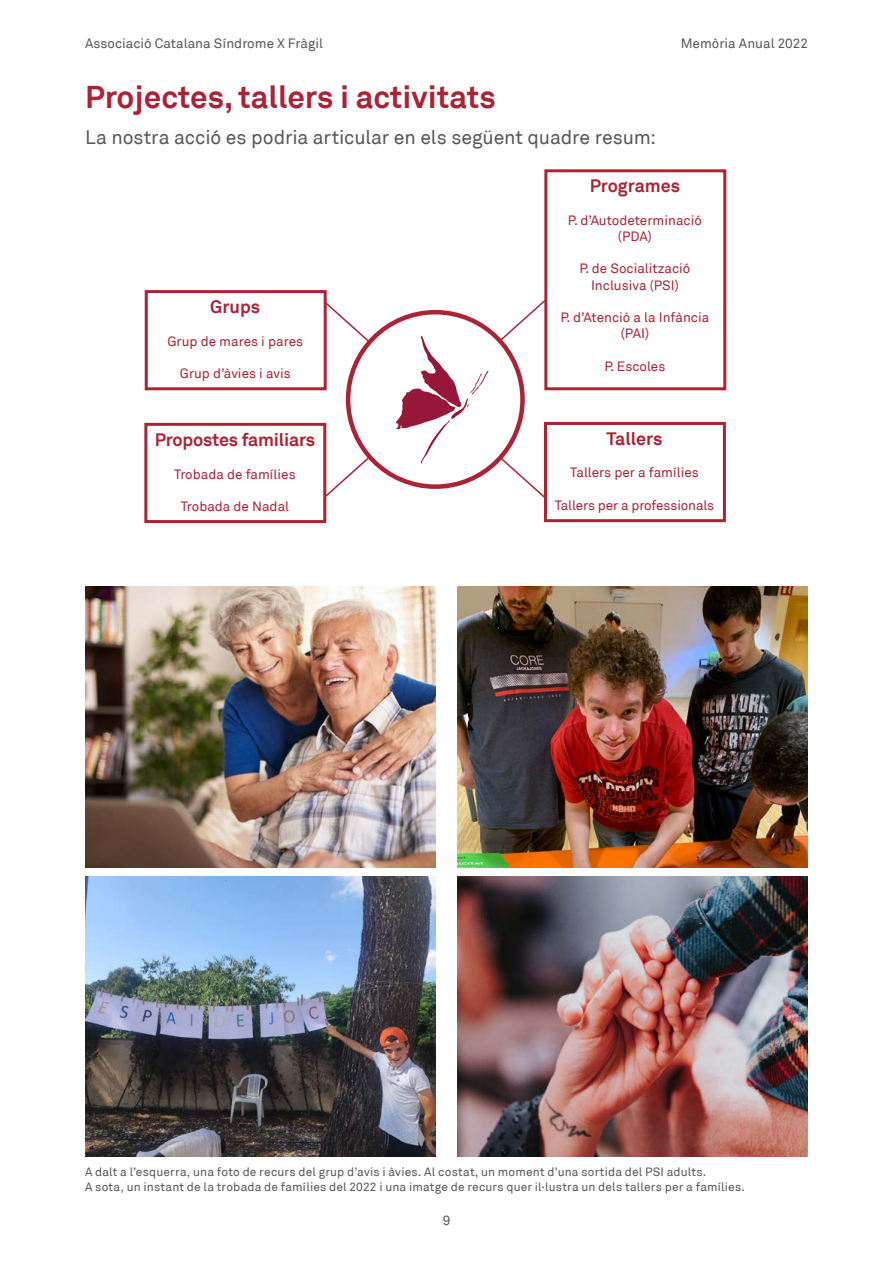
<style>
.page{position:relative;width:893px;height:1263px;background:#fff}
.page>*{position:absolute;margin:0;border:0;box-sizing:border-box;transform-origin:0 0}
.t1{font:700 31.5px "Akkurat";color:#ab2335}
.t2{font:19.5px "Akkurat";letter-spacing:-.005em;color:#575756}
.t3{font:700 18px "Akkurat";letter-spacing:-.01em;color:#ab2335}
.t4{font:13.5px/16.2px "Akkurat";color:#ab2335;text-align:center}
.t5{font:13.5px "Akkurat";color:#575756}
.t6{font:12px/15px "Akkurat";letter-spacing:.01em;color:#575756}
</style>
<div class="page">
<div style="left:346px;top:310px;width:179px;height:179px;border:4px solid #ab2335;border-radius:50%"></div>
<svg style="left:396px;top:336px;width:92px;height:128px"></svg>
<div style="left:544px;top:169px;width:182px;height:221px;border:3px solid #ab2335"></div>
<div style="left:145px;top:290px;width:182px;height:100px;border:3px solid #ab2335"></div>
<div style="left:144px;top:423px;width:182px;height:100px;border:3px solid #ab2335"></div>
<div style="left:544px;top:422px;width:182px;height:100px;border:3px solid #ab2335"></div>
<svg style="left:324px;top:453px;width:49px;height:45px"></svg>
<svg style="left:498px;top:456px;width:50px;height:44px"></svg>
<svg style="left:323px;top:300px;width:50px;height:45px"></svg>
<svg style="left:498px;top:298px;width:49px;height:45px"></svg>
<img style="left:85px;top:587px;width:351px;height:280px">
<img style="left:85px;top:876px;width:351px;height:281px">
<img style="left:457px;top:587px;width:351px;height:280px">
<img style="left:457px;top:876px;width:351px;height:281px">
<p class="t5" style="left:85px;top:35px;width:240px">Associació Catalana Síndrome X Fràgil</p>
<p class="t5" style="left:681px;top:35px;width:129px">Memòria Anual 2022</p>
<h1 class="t1" style="left:85px;top:77px;width:412px">Projectes, tallers i activitats</h1>
<h2 class="t2" style="left:85px;top:125px;width:573px">La nostra acció es podria articular en els següent quadre resum:</h2>
<h3 class="t3" style="left:590px;top:175px;width:92px">Programes</h3>
<p class="t4" style="left:568px;top:212px;width:136px">P. d’Autodeterminació (PDA)</p>
<p class="t4" style="left:579px;top:261px;width:113px">P. de Socialització<br>Inclusiva (PSI)</p>
<p class="t4" style="left:560px;top:310px;width:150px">P. d’Atenció a la Infància (PAI)</p>
<p class="t4" style="left:604px;top:358px;width:63px">P. Escoles</p>
<h3 class="t3" style="left:210px;top:295px;width:52px">Grups</h3>
<p class="t4" style="left:167px;top:333px;width:137px">Grup de mares i pares</p>
<p class="t4" style="left:180px;top:365px;width:112px">Grup d’àvies i avis</p>
<h3 class="t3" style="left:155px;top:428px;width:162px">Propostes familiars</h3>
<p class="t4" style="left:174px;top:466px;width:123px">Trobada de famílies</p>
<p class="t4" style="left:181px;top:498px;width:110px">Trobada de Nadal</p>
<h3 class="t3" style="left:607px;top:427px;width:57px">Tallers</h3>
<p class="t4" style="left:570px;top:465px;width:130px">Tallers per a famílies</p>
<p class="t4" style="left:555px;top:497px;width:161px">Tallers per a professionals</p>
<p class="t6" style="left:85px;top:1164px;width:661px">A dalt a l’esquerra, una foto de recurs del grup d’avis i àvies. Al costat, un moment d’una sortida del PSI adults.<br>A sota, un instant de la trobada de famílies del 2022 i una imatge de recurs quer il·lustra un dels tallers per a famílies.</p>
<p class="t5" style="left:443px;top:1212px;width:9px">9</p>
</div>
